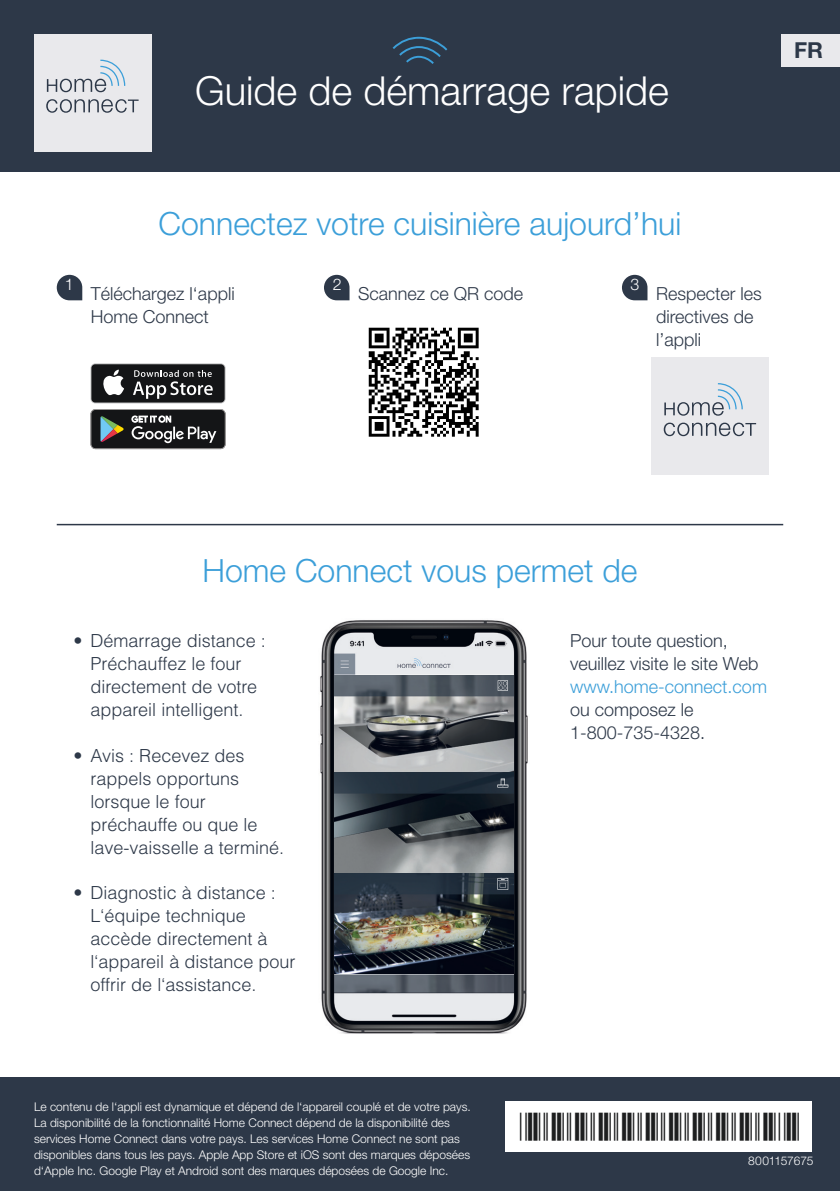
<style>
.page{position:relative;width:840px;height:1191px;background:#fff}
.page>*{position:absolute;margin:0;border:0;box-sizing:border-box;transform-origin:0 0}
.t1{font:300 40px "BSH Helvetica Neue";color:#fff}
.t2{font:300 32px "BSH Helvetica Neue";color:#3c9fd9}
.t3{font:700 22px "BSH Helvetica Neue";color:#2d3848}
.t4{font:300 18px/23px "BSH Helvetica";color:#2d3848}
.t5{font:300 18px/23px "BSH Helvetica Neue";color:#2d3848}
.t6{font:300 18px "BSH Helvetica Neue";color:#3c9fd9}
.t7{font:300 16px "BSH Helvetica Neue";color:#fff}
.t8{font:300 12px/16px "BSH Helvetica Neue";color:#fff}
</style>
<div class="page">
<hr style="left:57px;top:524px;width:725px;height:1px;background:#2d3848">
<img style="left:320px;top:620px;width:208px;height:414px">
<div style="left:0;top:0;width:839px;height:171px;background:#2d3848"></div>
<div style="left:0;top:1077px;width:839px;height:114px;background:#2d3848"></div>
<div style="left:34px;top:34px;width:117px;height:117px;background:#e9e9ec"></div>
<svg style="left:46px;top:60px;width:92px;height:53px"></svg>
<svg style="left:622px;top:275px;width:25px;height:25px"></svg>
<svg style="left:324px;top:275px;width:25px;height:25px"></svg>
<svg style="left:57px;top:275px;width:25px;height:25px"></svg>
<svg style="left:91px;top:363px;width:134px;height:40px"></svg>
<div style="left:91px;top:364px;width:133px;height:38px;background:#141517;border-radius:4px"></div>
<svg style="left:103px;top:369px;width:21px;height:26px"></svg>
<svg style="left:133px;top:370px;width:80px;height:29px"></svg>
<svg style="left:91px;top:409px;width:134px;height:40px"></svg>
<div style="left:780px;top:34px;width:59px;height:33px;background:#e9e9ec"></div>
<div style="left:651px;top:357px;width:117px;height:118px;background:#e9e9ec"></div>
<svg style="left:663px;top:383px;width:92px;height:53px"></svg>
<img style="left:368px;top:327px;width:111px;height:110px">
<svg style="left:392px;top:37px;width:55px;height:27px"></svg>
<img style="left:334px;top:675px;width:179px;height:298px">
<svg style="left:497px;top:878px;width:11px;height:11px"></svg>
<svg style="left:497px;top:778px;width:11px;height:9px"></svg>
<svg style="left:497px;top:680px;width:10px;height:10px"></svg>
<div style="left:505px;top:1101px;width:306px;height:50px;background:#fff"></div>
<h1 class="t1" style="left:195px;top:66px;width:475px">Guide de démarrage rapide</h1>
<h3 class="t3" style="left:793px;top:37px;width:30px">FR</h3>
<h3 class="t7" style="left:65px;top:275px;width:10px">1</h3>
<h2 class="t2" style="left:158px;top:204px;width:524px">Connectez votre cuisinière aujourd’hui</h2>
<h3 class="t5" style="left:91px;top:282px;width:145px">Téléchargez l‘appli<br>Home Connect</h3>
<h3 class="t7" style="left:332px;top:275px;width:10px">2</h3>
<h3 class="t5" style="left:358px;top:282px;width:167px">Scannez ce QR code</h3>
<h3 class="t7" style="left:630px;top:275px;width:10px">3</h3>
<h3 class="t5" style="left:655px;top:282px;width:107px">Respecter les directives de l’appli</h3>
<h2 class="t2" style="left:202px;top:551px;width:436px">Home Connect vous permet de</h2>
<h3 class="t4" style="left:73px;top:629px;width:194px;text-align:center">• Démarrage distance :<br>Préchauffez le four directement de votre appareil intelligent.</h3>
<h3 class="t4" style="left:90px;top:743px;width:195px;text-indent:-17px">• Avis : Recevez des rappels opportuns lorsque le four préchauffe ou que le lave-vaisselle a terminé.</h3>
<h3 class="t4" style="left:90px;top:881px;width:206px;text-indent:-17px">• Diagnostic à distance :<br>L‘équipe technique accède directement à l‘appareil à distance pour offrir de l‘assistance.</h3>
<h3 class="t5" style="left:569px;top:628px;width:190px">Pour toute question, veuillez visite le site Web</h3>
<h3 class="t6" style="left:569px;top:675px;width:198px">www.home-connect.com</h3>
<h3 class="t5" style="left:569px;top:697px;width:137px">ou composez le<br>1-800-735-4328.</h3>
<p class="t8" style="left:34px;top:1098px;width:438px">Le contenu de l‘appli est dynamique et dépend de l‘appareil couplé et de votre pays.<br>La disponibilité de la fonctionnalité Home Connect dépend de la disponibilité des services Home Connect dans votre pays. Les services Home Connect ne sont pas disponibles dans tous les pays. Apple App Store et iOS sont des marques déposées d‘Apple Inc. Google Play et Android sont des marques déposées de Google Inc.</p>
<p class="t8" style="left:747px;top:1153px;width:67px">8001157675</p>
</div>
